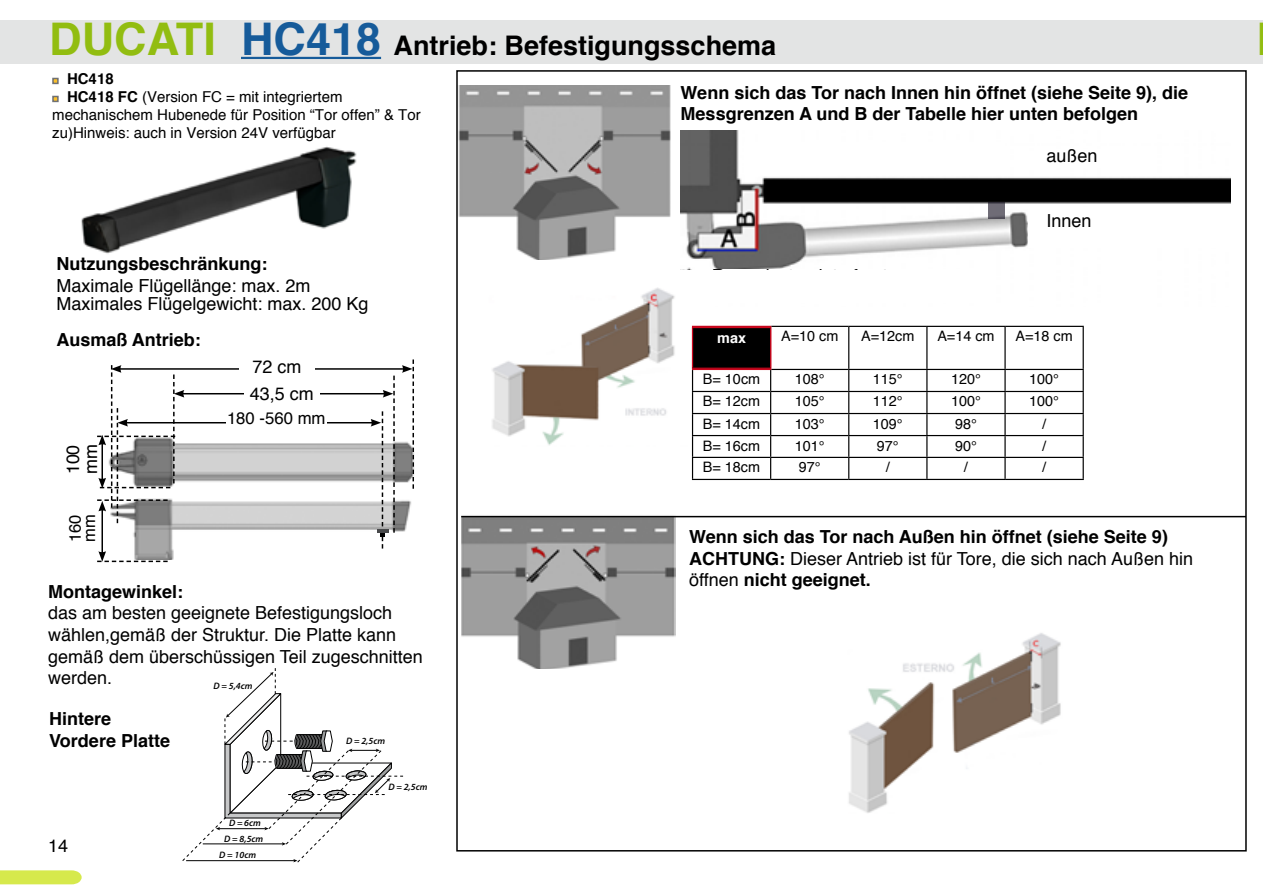
<style>
.page{position:relative;width:1263px;height:893px;background:#fff}
.page>*{position:absolute;margin:0;border:0;box-sizing:border-box;transform-origin:0 0}
.t1{font:700 27px "Helvetica";color:#000}
.t2{font:700 18px/21.6px "Helvetica";color:#000}
.t3{font:18px/21.6px "Helvetica";color:#000}
.t4{font:17.85px/17.9px "Helvetica";color:#000}
.t5{font:16.8px "Helvetica";color:#000}
.t6{font:16.5px/14.1px "Helvetica";color:#000}
.t7{font:15px "Helvetica";color:#000}
.t8{font:700 15px "Helvetica";color:#000}
.t9{font:14.4px "Helvetica";color:#000}
.t10{font:700 14.4px "Helvetica";color:#fff}
.t11{font:italic 600 9.45px/15.3px "Myriad Pro";color:#000;text-align:center}
.s1{font-size:45px;color:#92bd11}
.s2{font-size:45px;color:#165b9a}
.s3{font-weight:700}
.s4{font-weight:400}
</style>
<div class="page">
<div style="left:0;top:21px;width:1263px;height:43px;background:#e3e4e4"></div>
<svg style="left:0;top:870px;width:82px;height:14px"></svg>
<img style="left:459px;top:85px;width:212px;height:174px">
<img style="left:849px;top:633px;width:212px;height:180px">
<hr style="left:241px;top:57px;width:140px;height:2px;background:#165b9a">
<img style="left:461px;top:515px;width:214px;height:153px">
<hr style="left:461px;top:516px;width:785px;height:1px;background:#000">
<img style="left:492px;top:287px;width:183px;height:159px">
<img style="left:116px;top:441px;width:299px;height:118px">
<hr style="left:126px;top:422px;width:247px;height:1px;background:#000">
<div style="left:226px;top:412px;width:101px;height:21px;background:#fff"></div>
<hr style="left:101px;top:509px;width:2px;height:44px;background:#000">
<svg style="left:97px;top:551px;width:71px;height:11px"></svg>
<hr style="left:182px;top:393px;width:203px;height:1px;background:#000">
<div style="left:244px;top:386px;width:76px;height:16px;background:#fff"></div>
<hr style="left:119px;top:368px;width:285px;height:2px;background:#000">
<svg style="left:402px;top:359px;width:12px;height:130px"></svg>
<svg style="left:97px;top:365px;width:87px;height:158px"></svg>
<div style="left:239px;top:359px;width:76px;height:16px;background:#fff"></div>
<svg style="left:371px;top:376px;width:24px;height:173px"></svg>
<svg style="left:182px;top:668px;width:221px;height:195px"></svg>
<svg style="left:693px;top:327px;width:389px;height:152px"></svg>
<hr style="left:771px;top:326px;width:78px;height:1px;background:#000">
<hr style="left:849px;top:326px;width:78px;height:1px;background:#000">
<hr style="left:848px;top:327px;width:1px;height:42px;background:#000">
<hr style="left:927px;top:326px;width:78px;height:1px;background:#000">
<hr style="left:926px;top:327px;width:1px;height:42px;background:#000">
<hr style="left:1005px;top:326px;width:79px;height:1px;background:#000">
<hr style="left:1004px;top:327px;width:2px;height:42px;background:#000">
<hr style="left:1082px;top:327px;width:2px;height:42px;background:#000">
<hr style="left:771px;top:369px;width:78px;height:1px;background:#000">
<hr style="left:849px;top:369px;width:78px;height:1px;background:#000">
<hr style="left:927px;top:369px;width:78px;height:1px;background:#000">
<hr style="left:1005px;top:369px;width:79px;height:1px;background:#000">
<hr style="left:1004px;top:370px;width:2px;height:21px;background:#000">
<hr style="left:1082px;top:370px;width:2px;height:21px;background:#000">
<hr style="left:692px;top:391px;width:79px;height:1px;background:#000">
<hr style="left:771px;top:391px;width:78px;height:1px;background:#000">
<hr style="left:849px;top:391px;width:78px;height:1px;background:#000">
<hr style="left:927px;top:391px;width:78px;height:1px;background:#000">
<hr style="left:1005px;top:391px;width:79px;height:1px;background:#000">
<hr style="left:1004px;top:392px;width:2px;height:21px;background:#000">
<hr style="left:1082px;top:392px;width:2px;height:21px;background:#000">
<hr style="left:692px;top:413px;width:79px;height:1px;background:#000">
<hr style="left:771px;top:413px;width:78px;height:1px;background:#000">
<hr style="left:849px;top:413px;width:78px;height:1px;background:#000">
<hr style="left:927px;top:413px;width:78px;height:1px;background:#000">
<hr style="left:1005px;top:413px;width:79px;height:1px;background:#000">
<hr style="left:1004px;top:414px;width:2px;height:21px;background:#000">
<hr style="left:1082px;top:414px;width:2px;height:21px;background:#000">
<hr style="left:692px;top:435px;width:79px;height:1px;background:#000">
<hr style="left:771px;top:435px;width:78px;height:1px;background:#000">
<hr style="left:849px;top:435px;width:78px;height:1px;background:#000">
<hr style="left:927px;top:435px;width:78px;height:1px;background:#000">
<hr style="left:1005px;top:435px;width:79px;height:1px;background:#000">
<hr style="left:1004px;top:436px;width:2px;height:21px;background:#000">
<hr style="left:1082px;top:436px;width:2px;height:21px;background:#000">
<hr style="left:692px;top:457px;width:79px;height:1px;background:#000">
<svg style="left:692px;top:370px;width:1px;height:109px"></svg>
<hr style="left:771px;top:457px;width:78px;height:1px;background:#000">
<svg style="left:770px;top:370px;width:1px;height:109px"></svg>
<hr style="left:849px;top:457px;width:78px;height:1px;background:#000">
<svg style="left:848px;top:370px;width:1px;height:109px"></svg>
<hr style="left:927px;top:457px;width:78px;height:1px;background:#000">
<svg style="left:926px;top:370px;width:1px;height:109px"></svg>
<hr style="left:1005px;top:457px;width:79px;height:1px;background:#000">
<hr style="left:1004px;top:458px;width:2px;height:21px;background:#000">
<hr style="left:1082px;top:458px;width:2px;height:21px;background:#000">
<hr style="left:692px;top:479px;width:79px;height:1px;background:#000">
<hr style="left:771px;top:479px;width:78px;height:1px;background:#000">
<hr style="left:849px;top:479px;width:78px;height:1px;background:#000">
<hr style="left:927px;top:479px;width:78px;height:1px;background:#000">
<hr style="left:1005px;top:479px;width:79px;height:1px;background:#000">
<hr style="left:692px;top:326px;width:79px;height:1px;background:#cd071e">
<hr style="left:692px;top:369px;width:79px;height:1px;background:#cd071e">
<div style="left:692px;top:328px;width:79px;height:40px;background:#000"></div>
<hr style="left:692px;top:327px;width:79px;height:1px;background:#cd071e">
<hr style="left:692px;top:328px;width:1px;height:40px;background:#cd071e">
<hr style="left:770px;top:328px;width:1px;height:40px;background:#cd071e">
<hr style="left:692px;top:368px;width:79px;height:1px;background:#cd071e">
<img style="left:681px;top:131px;width:549px;height:139px">
<div style="left:1028px;top:207px;width:201px;height:40px;background:#fff"></div>
<div style="left:712px;top:269px;width:263px;height:25px;background:#fff"></div>
<svg style="left:988px;top:202px;width:17px;height:17px"></svg>
<div style="left:744px;top:142px;width:261px;height:33px;background:#fff"></div>
<div style="left:1046px;top:149px;width:97px;height:19px;background:#fff"></div>
<svg style="left:52px;top:78px;width:7px;height:6px"></svg>
<svg style="left:52px;top:96px;width:7px;height:6px"></svg>
<img style="left:81px;top:146px;width:276px;height:108px">
<h1 class="t1" style="left:49px;top:23px;width:728px"><span class="s1">DUCATI</span> <span class="s2">HC418</span> Antrieb: Befestigungsschema</h1>
<p class="t8" style="left:67px;top:67px;width:48px">HC418</p>
<p class="t7" style="left:67px;top:85px;width:277px"><span class="s3">HC418 FC</span> (Version FC = mit integriertem</p>
<p class="t7" style="left:52px;top:103px;width:370px">mechanischem Hubenede für Position “Tor offen” &amp; Tor</p>
<p class="t7" style="left:52px;top:121px;width:285px">zu)Hinweis: auch in Version 24V verfügbar</p>
<p class="t2" style="left:56px;top:253px;width:213px">Nutzungsbeschränkung:</p>
<p class="t3" style="left:56px;top:277px;width:314px;line-height:18px">Maximale Flügellänge: max. 2m<br>Maximales Flügelgewicht: max. 200 Kg</p>
<p class="t2" style="left:56px;top:329px;width:146px">Ausmaß Antrieb:</p>
<p class="t4" style="left:252px;top:358px;width:50px">72 cm</p>
<p class="t4" style="left:250px;top:385px;width:65px">43,5 cm</p>
<p class="t4" style="left:65px;top:474px;width:31px;rotate:-90deg">100 mm</p>
<p class="t6" style="left:69px;top:542px;width:29px;rotate:-90deg">160 mm</p>
<p class="t5" style="left:227px;top:405px;width:100px">180 -560 mm</p>
<p class="t2" style="left:48px;top:581px;width:137px">Montagewinkel:</p>
<p class="t3" style="left:48px;top:603px;width:376px">das am besten geeignete Befestigungsloch wählen,gemäß der Struktur. Die Platte kann gemäß dem überschüssigen Teil zugeschnitten werden.</p>
<p class="t11" style="left:213px;top:678px;width:40px">D = 5,4cm</p>
<p class="t2" style="left:49px;top:708px;width:122px">Hintere<br>Vordere Platte</p>
<p class="t3" style="left:48px;top:836px;width:22px">14</p>
<p class="t11" style="left:224px;top:815px;width:41px">D = 6cm<br>D = 8,5cm</p>
<p class="t11" style="left:219px;top:847px;width:38px">D = 10cm</p>
<p class="t11" style="left:346px;top:733px;width:41px">D = 2,5cm</p>
<p class="t11" style="left:388px;top:779px;width:40px">D = 2,5cm</p>
<p class="t2" style="left:681px;top:82px;width:509px">Wenn sich das Tor nach Innen hin öffnet (siehe Seite 9), die<br>Messgrenzen A und B der Tabelle hier unten befolgen</p>
<p class="t3" style="left:1046px;top:146px;width:53px">außen</p>
<p class="t9" style="left:1045px;top:137px;width:71px">ESTERNO</p>
<p class="t3" style="left:1046px;top:210px;width:47px">Innen</p>
<p class="t10" style="left:717px;top:326px;width:30px">max</p>
<p class="t9" style="left:781px;top:325px;width:59px">A=10 cm</p>
<p class="t9" style="left:861px;top:325px;width:55px">A=12cm</p>
<p class="t9" style="left:937px;top:325px;width:59px">A=14 cm</p>
<p class="t9" style="left:1015px;top:325px;width:59px">A=18 cm</p>
<p class="t9" style="left:703px;top:368px;width:59px">B= 10cm</p>
<p class="t9" style="left:795px;top:368px;width:31px">108°</p>
<p class="t9" style="left:873px;top:368px;width:31px">115°</p>
<p class="t9" style="left:951px;top:368px;width:31px">120°</p>
<p class="t9" style="left:1029px;top:368px;width:31px">100°</p>
<p class="t9" style="left:703px;top:390px;width:59px">B= 12cm</p>
<p class="t9" style="left:795px;top:390px;width:31px">105°</p>
<p class="t9" style="left:873px;top:390px;width:31px">112°</p>
<p class="t9" style="left:951px;top:390px;width:31px">100°</p>
<p class="t9" style="left:1029px;top:390px;width:31px">100°</p>
<p class="t9" style="left:703px;top:412px;width:59px">B= 14cm</p>
<p class="t9" style="left:795px;top:412px;width:31px">103°</p>
<p class="t9" style="left:873px;top:412px;width:31px">109°</p>
<p class="t9" style="left:955px;top:412px;width:23px">98°</p>
<p class="t9" style="left:1042px;top:412px;width:6px">/</p>
<p class="t9" style="left:703px;top:434px;width:59px">B= 16cm</p>
<p class="t9" style="left:795px;top:434px;width:31px">101°</p>
<p class="t9" style="left:877px;top:434px;width:23px">97°</p>
<p class="t9" style="left:955px;top:434px;width:23px">90°</p>
<p class="t9" style="left:1042px;top:434px;width:6px">/</p>
<p class="t9" style="left:703px;top:456px;width:59px">B= 18cm</p>
<p class="t9" style="left:799px;top:456px;width:23px">97°</p>
<p class="t9" style="left:886px;top:456px;width:6px">/</p>
<p class="t9" style="left:964px;top:456px;width:6px">/</p>
<p class="t9" style="left:1042px;top:456px;width:6px">/</p>
<p class="t2" style="left:689px;top:526px;width:505px">Wenn sich das Tor nach Außen hin öffnet (siehe Seite 9)<br>ACHTUNG: <span class="s4">Dieser Antrieb ist für Tore, die sich nach Außen hin öffnen</span> nicht geeignet.</p>
</div>
